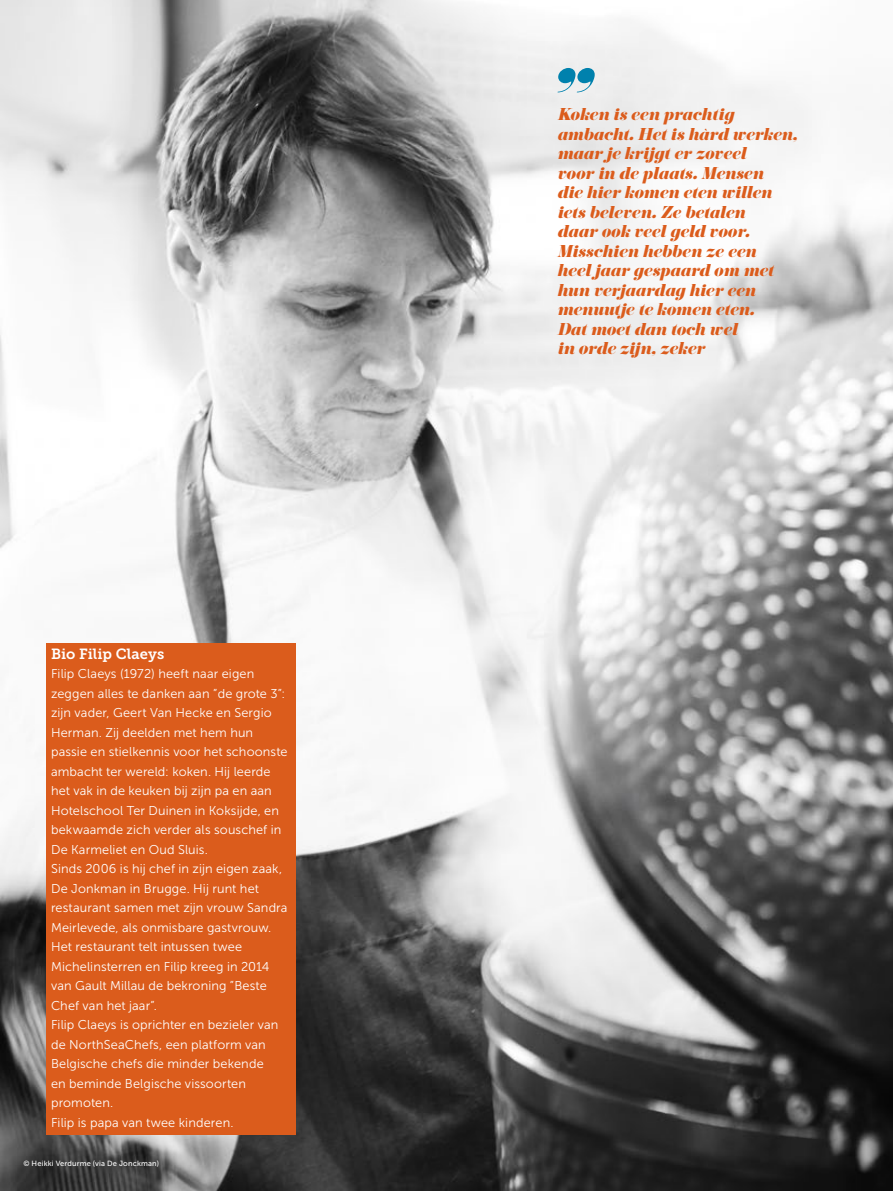
<style>
.page{position:relative;width:893px;height:1191px;background:#fff}
.page>*{position:absolute;margin:0;border:0;box-sizing:border-box;transform-origin:0 0}
.Quote_teken{font:italic 72px "Eloquent JF Pro";color:#0081ad}
.t1{font:italic 15px/19.5px "Eloquent JF Pro";color:#db5c1c}
.ArceringTitel{font:14.7px "Museo Slab 700";letter-spacing:.005em;color:#fff}
.ArceringBody{font:12.75px/19.5px "Museo Sans 300";letter-spacing:.01em;color:#fff}
.fotograaf{font:7.5px "Museo Sans 500";letter-spacing:.025em;color:#fff}
</style>
<div class="page">
<img style="left:0;top:0;width:893px;height:1191px">
<div style="left:46px;top:642px;width:250px;height:25px;background:#db5c1c"></div>
<div style="left:46px;top:663px;width:250px;height:199px;background:#db5c1c"></div>
<div style="left:46px;top:858px;width:250px;height:160px;background:#db5c1c"></div>
<div style="left:46px;top:1014px;width:250px;height:101px;background:#db5c1c"></div>
<div style="left:46px;top:1112px;width:250px;height:23px;background:#db5c1c"></div>
<p class="ArceringTitel" style="left:51px;top:645px;width:115px">Bio Filip Claeys</p>
<p class="ArceringBody" style="left:51px;top:664px;width:238px">Filip Claeys (1972) heeft naar eigen zeggen alles te danken aan ”de grote 3”: zijn vader, Geert Van Hecke en Sergio Herman. Zij deelden met hem hun passie en stielkennis voor het schoonste ambacht ter wereld: koken. Hij leerde het vak in de keuken bij zijn pa en aan Hotelschool Ter Duinen in Koksijde, en bekwaamde zich verder als souschef in De Karmeliet en Oud Sluis.</p>
<p class="ArceringBody" style="left:51px;top:859px;width:238px">Sinds 2006 is hij chef in zijn eigen zaak, De Jonkman in Brugge. Hij runt het restaurant samen met zijn vrouw Sandra Meirlevede, als onmisbare gastvrouw.<br>Het restaurant telt intussen twee Michelinsterren en Filip kreeg in 2014 van Gault Millau de bekroning ”Beste Chef van het jaar”.</p>
<p class="ArceringBody" style="left:51px;top:1015px;width:229px">Filip Claeys is oprichter en bezieler van de NorthSeaChefs, een platform van<br>Belgische chefs die minder bekende en beminde Belgische vissoorten promoten.</p>
<p class="ArceringBody" style="left:51px;top:1112px;width:184px">Filip is papa van twee kinderen.</p>
<p class="fotograaf" style="left:23px;top:1159px;width:137px">© Heikki Verdurme (via De Jonckman)</p>
<p class="Quote_teken" style="left:544px;top:59px;width:43px">"</p>
<p class="t1" style="left:557px;top:105px;width:242px">Koken is een prachtig ambacht. Het is hàrd werken, maar je krijgt er zoveel<br>voor in de plaats. Mensen<br>die hier komen eten willen iets beleven. Ze betalen<br>daar ook veel geld voor.<br>Misschien hebben ze een<br>heel jaar gespaard om met hun verjaardag hier een menuutje te komen eten.<br>Dat moet dan toch wel<br>in orde zijn, zeker</p>
</div>
